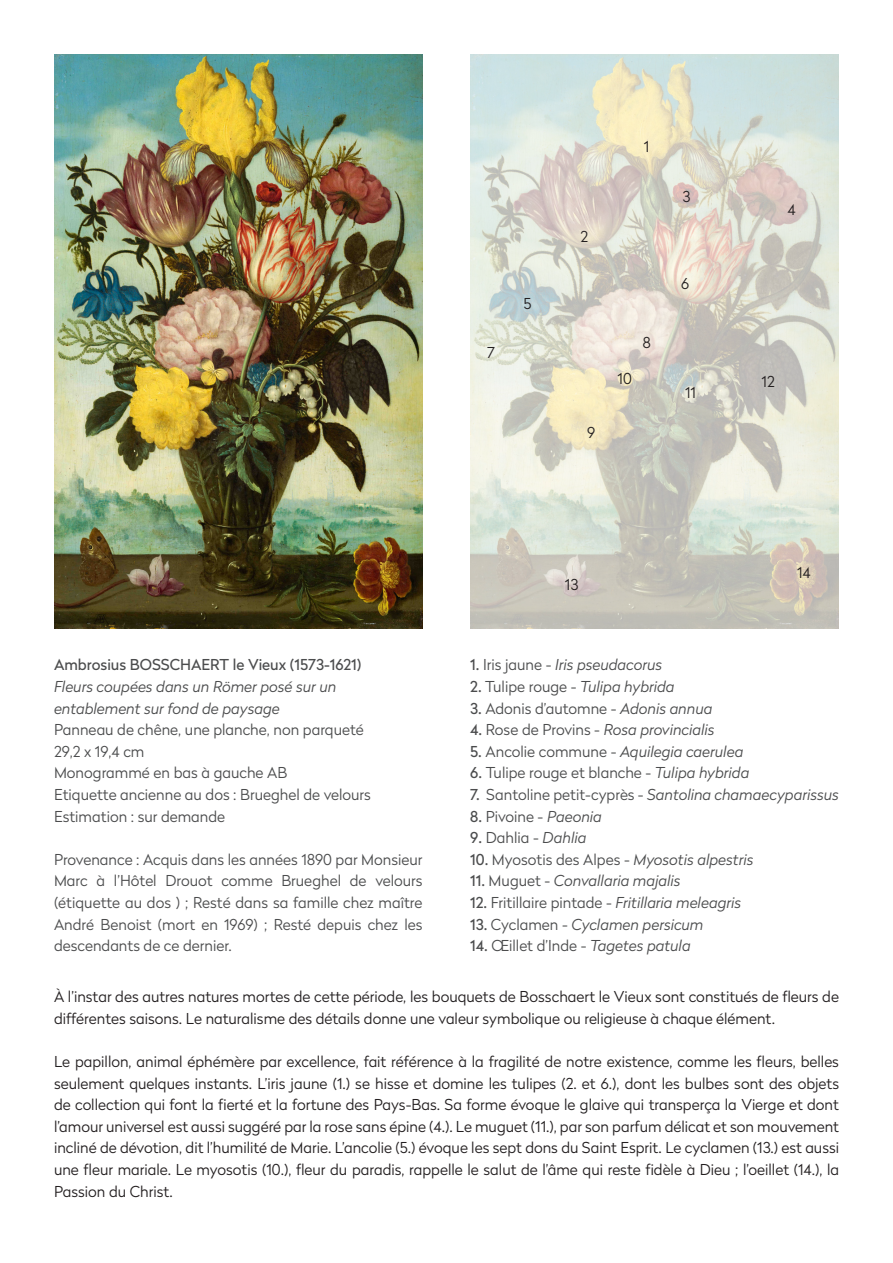
<style>
.page{position:relative;width:893px;height:1263px;background:#fff}
.page>*{position:absolute;margin:0;border:0;box-sizing:border-box;transform-origin:0 0}
.t1{font:300 15px/21.6px "Radikal";color:#231f20}
.t2{font:300 15px/21.6px "Radikal";color:#4b4c4d;text-align:justify}
.t3{font:italic 300 15px/21.6px "Radikal";color:#4b4c4d}
.t4{font:15px "Radikal";color:#4b4c4d}
.s1{font-weight:400;font-style:normal}
.s2{font-style:normal}
.s3{font-weight:400}
.s4{font-style:italic}
</style>
<div class="page">
<img style="left:470px;top:54px;width:369px;height:574px">
<img style="left:54px;top:54px;width:369px;height:574px">
<p class="t1" style="left:487px;top:341px;width:9px">7</p>
<p class="t1" style="left:523px;top:292px;width:9px">5</p>
<p class="t1" style="left:581px;top:225px;width:9px">2</p>
<p class="t1" style="left:644px;top:135px;width:7px">1</p>
<p class="t1" style="left:587px;top:421px;width:10px">9</p>
<p class="t1" style="left:618px;top:367px;width:16px">10</p>
<p class="t1" style="left:643px;top:331px;width:10px">8</p>
<p class="t1" style="left:682px;top:185px;width:9px">3</p>
<p class="t1" style="left:681px;top:272px;width:10px">6</p>
<p class="t1" style="left:685px;top:381px;width:12px">11</p>
<p class="t1" style="left:565px;top:573px;width:15px">13</p>
<p class="t1" style="left:787px;top:198px;width:10px">4</p>
<p class="t1" style="left:762px;top:370px;width:15px">12</p>
<p class="t1" style="left:797px;top:561px;width:15px">14</p>
<p class="t4" style="left:54px;top:654px;width:309px">Ambrosius BOSSCHAERT le Vieux (1573-1621)</p>
<p class="t3" style="left:54px;top:675px;width:284px">Fleurs coupées dans un Römer posé sur un entablement sur fond de paysage</p>
<p class="t2" style="left:54px;top:718px;width:311px">Panneau de chêne, une planche, non parqueté</p>
<p class="t2" style="left:54px;top:740px;width:92px">29,2 x 19,4 cm</p>
<p class="t2" style="left:54px;top:761px;width:235px">Monogrammé en bas à gauche AB</p>
<p class="t2" style="left:54px;top:783px;width:318px">Etiquette ancienne au dos : Brueghel de velours</p>
<p class="t2" style="left:54px;top:805px;width:173px">Estimation : sur demande</p>
<p class="t2" style="left:54px;top:848px;width:370px">Provenance : Acquis dans les années 1890 par Monsieur Marc à l’Hôtel Drouot comme Brueghel de velours (étiquette au dos ) ; Resté dans sa famille chez maître André Benoist (mort en 1969) ; Resté depuis chez les descendants de ce dernier.</p>
<p class="t1" style="left:54px;top:985px;width:786px">À l’instar des autres natures mortes de cette période, les bouquets de Bosschaert le Vieux sont constitués de fleurs de différentes saisons. Le naturalisme des détails donne une valeur symbolique ou religieuse à chaque élément.</p>
<p class="t1" style="left:54px;top:1050px;width:787px;text-align:justify">Le papillon, animal éphémère par excellence, fait référence à la fragilité de notre existence, comme les fleurs, belles seulement quelques instants. L’iris jaune (1.) se hisse et domine les tulipes (2. et 6.), dont les bulbes sont des objets de collection qui font la fierté et la fortune des Pays-Bas. Sa forme évoque le glaive qui transperça la Vierge et dont l’amour universel est aussi suggéré par la rose sans épine (4.). Le muguet (11.), par son parfum délicat et son mouvement incliné de dévotion, dit l’humilité de Marie. L’ancolie (5.) évoque les sept dons du Saint Esprit. Le cyclamen (13.) est aussi une fleur mariale. Le myosotis (10.), fleur du paradis, rappelle le salut de l’âme qui reste fidèle à Dieu ; l’oeillet (14.), la Passion du Christ.</p>
<p class="t3" style="left:470px;top:653px;width:193px"><span class="s1">1.</span> <span class="s2">Iris jaune -</span> Iris pseudacorus</p>
<p class="t3" style="left:470px;top:675px;width:206px"><span class="s1">2.</span> <span class="s2">Tulipe rouge -</span> Tulipa hybrida</p>
<p class="t2" style="left:470px;top:697px;width:244px"><span class="s3">3.</span> Adonis d’automne - <span class="s4">Adonis annua</span></p>
<p class="t3" style="left:470px;top:718px;width:246px"><span class="s1">4.</span> <span class="s2">Rose de Provins -</span> Rosa provincialis</p>
<p class="t3" style="left:470px;top:740px;width:275px"><span class="s1">5.</span> <span class="s2">Ancolie commune -</span> Aquilegia caerulea</p>
<p class="t2" style="left:470px;top:761px;width:281px"><span class="s3">6.</span> Tulipe rouge et blanche - <span class="s4">Tulipa hybrida</span></p>
<p class="t3" style="left:470px;top:783px;width:370px"><span class="s1">7.</span> <span class="s2">Santoline petit-cyprès -</span> Santolina chamaecyparissus</p>
<p class="t2" style="left:470px;top:805px;width:133px"><span class="s3">8.</span> Pivoine - <span class="s4">Paeonia</span></p>
<p class="t2" style="left:470px;top:826px;width:118px"><span class="s3">9.</span> Dahlia - <span class="s4">Dahlia</span></p>
<p class="t2" style="left:470px;top:848px;width:285px"><span class="s3">10.</span> Myosotis des Alpes - <span class="s4">Myosotis alpestris</span></p>
<p class="t3" style="left:470px;top:869px;width:212px"><span class="s1">11.</span> <span class="s2">Muguet -</span> Convallaria majalis</p>
<p class="t3" style="left:470px;top:891px;width:272px"><span class="s1">12.</span> <span class="s2">Fritillaire pintade -</span> Fritillaria meleagris</p>
<p class="t3" style="left:470px;top:913px;width:235px"><span class="s1">13.</span> <span class="s2">Cyclamen -</span> Cyclamen persicum</p>
<p class="t2" style="left:470px;top:934px;width:222px"><span class="s3">14.</span> Œillet d’Inde - <span class="s4">Tagetes patula</span></p>
</div>
